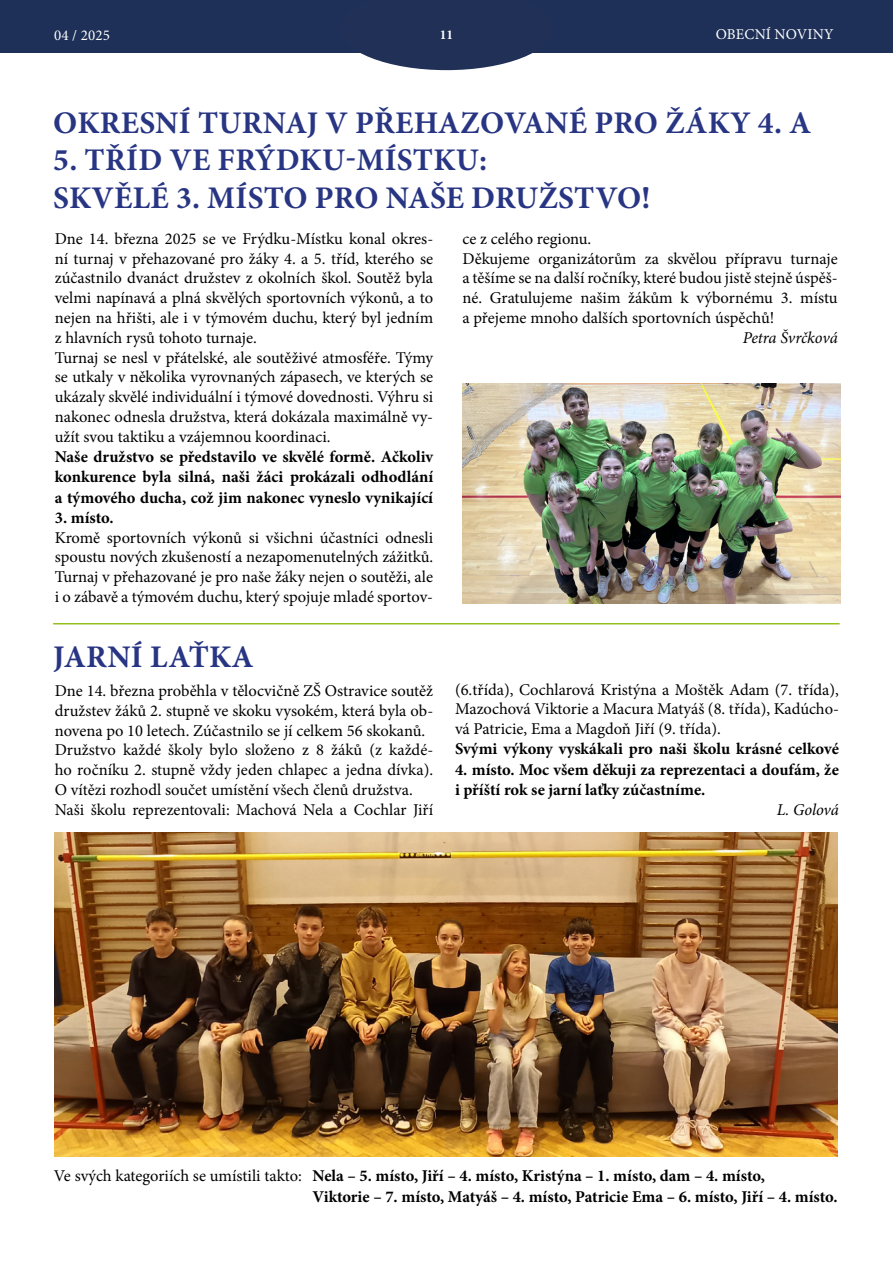
<style>
.page{position:relative;width:893px;height:1263px;background:#fff}
.page>*{position:absolute;margin:0;border:0;box-sizing:border-box;transform-origin:0 0}
.t1{font:700 31.5px/37.5px "Minion Pro";letter-spacing:.01em;color:#283583}
.t2{font:16.5px/19.8px "Minion Pro";color:#000}
.t3{font:700 16.5px/20.2px "Minion Pro";color:#000}
.t4{font:italic 16.5px "Minion Pro";letter-spacing:-.01em;color:#000}
.t5{font:15px "Minion Pro";letter-spacing:.01em;color:#fff}
.t6{font:700 13.5px "Minion Pro";color:#fff}
</style>
<div class="page">
<div style="left:0;top:0;width:893px;height:52px;background:#1e3057"></div>
<svg style="left:340px;top:52px;width:213px;height:18px"></svg>
<hr style="left:53px;top:623px;width:787px;height:1px;background:#95c11f">
<img style="left:462px;top:384px;width:379px;height:220px">
<img style="left:54px;top:833px;width:783px;height:324px">
<p class="t5" style="left:54px;top:25px;width:57px">04 / 2025</p>
<p class="t6" style="left:440px;top:25px;width:15px">11</p>
<p class="t5" style="left:716px;top:25px;width:119px">OBECNÍ NOVINY</p>
<h1 class="t1" style="left:53px;top:104px;width:760px">OKRESNÍ TURNAJ V PŘEHAZOVANÉ PRO ŽÁKY 4. A</h1>
<h1 class="t1" style="left:53px;top:141px;width:599px">5. TŘÍD VE FRÝDKU-MÍSTKU:<br>SKVĚLÉ 3. MÍSTO PRO NAŠE DRUŽSTVO!</h1>
<p class="t2" style="left:55px;top:229px;width:380px">Dne 14. března 2025 se ve Frýdku-Místku konal okres&shy;ní turnaj v přehazované pro žáky 4. a 5. tříd, kterého se zúčastnilo dvanáct družstev z okolních škol. Soutěž byla velmi napínavá a plná skvělých sportovních výkonů, a to nejen na hřišti, ale i v týmovém duchu, který byl jedním z hlavních rysů tohoto turnaje.<br>Turnaj se nesl v přátelské, ale soutěživé atmosféře. Týmy se utkaly v několika vyrovnaných zápasech, ve kterých se ukázaly skvělé individuální i týmové dovednosti. Výhru si nakonec odnesla družstva, která dokázala maximálně vy&shy;užít svou taktiku a vzájemnou koordinaci.</p>
<p class="t3" style="left:55px;top:446px;width:380px;text-align:justify">Naše družstvo se představilo ve skvělé formě. Ačkoliv konkurence byla silná, naši žáci prokázali odhodlání a týmového ducha, což jim nakonec vyneslo vynikající</p>
<p class="t3" style="left:55px;top:507px;width:60px">3. místo.</p>
<p class="t2" style="left:55px;top:528px;width:380px;text-align:justify">Kromě sportovních výkonů si všichni účastníci odnesli spoustu nových zkušeností a nezapomenutelných zážitků.<br>Turnaj v přehazované je pro naše žáky nejen o soutěži, ale i o zábavě a týmovém duchu, který spojuje mladé sportov-</p>
<p class="t2" style="left:462px;top:229px;width:377px">ce z celého regionu.<br>Děkujeme organizátorům za skvělou přípravu turnaje a těšíme se na další ročníky, které budou jistě stejně úspěš&shy;né. Gratulujeme našim žákům k výbornému 3. místu a přejeme mnoho dalších sportovních úspěchů!</p>
<p class="t4" style="left:743px;top:326px;width:97px">Petra Švrčková</p>
<h1 class="t1" style="left:53px;top:638px;width:202px">JARNÍ LAŤKA</h1>
<p class="t2" style="left:55px;top:681px;width:380px">Dne 14. března proběhla v tělocvičně ZŠ Ostravice soutěž družstev žáků 2. stupně ve skoku vysokém, která byla ob&shy;novena po 10 letech. Zúčastnilo se jí celkem 56 skokanů.<br>Družstvo každé školy bylo složeno z 8 žáků (z každé&shy;ho ročníku 2. stupně vždy jeden chlapec a jedna dívka).<br>O vítězi rozhodl součet umístění všech členů družstva.<br>Naši školu reprezentovali: Machová Nela a Cochlar Jiří</p>
<p class="t2" style="left:455px;top:679px;width:385px;text-align:justify">(6.třída), Cochlarová Kristýna a Moštěk Adam (7. třída), Mazochová Viktorie a Macura Matyáš (8. třída), Kadúcho&shy;vá Patricie, Ema a Magdoň Jiří (9. třída).</p>
<p class="t3" style="left:455px;top:739px;width:385px">Svými výkony vyskákali pro naši školu krásné celkové</p>
<p class="t3" style="left:455px;top:759px;width:385px">4. místo. Moc všem děkuji za reprezentaci a doufám, že i příští rok se jarní laťky zúčastníme.</p>
<p class="t4" style="left:777px;top:798px;width:64px">L. Golová</p>
<p class="t2" style="left:54px;top:1166px;width:249px">Ve svých kategoriích se umístili takto:</p>
<p class="t3" style="left:313px;top:1166px;width:527px">Nela – 5. místo, Jiří – 4. místo, Kristýna – 1. místo, dam – 4. místo,<br>Viktorie – 7. místo, Matyáš – 4. místo, Patricie Ema – 6. místo, Jiří – 4. místo.</p>
</div>
